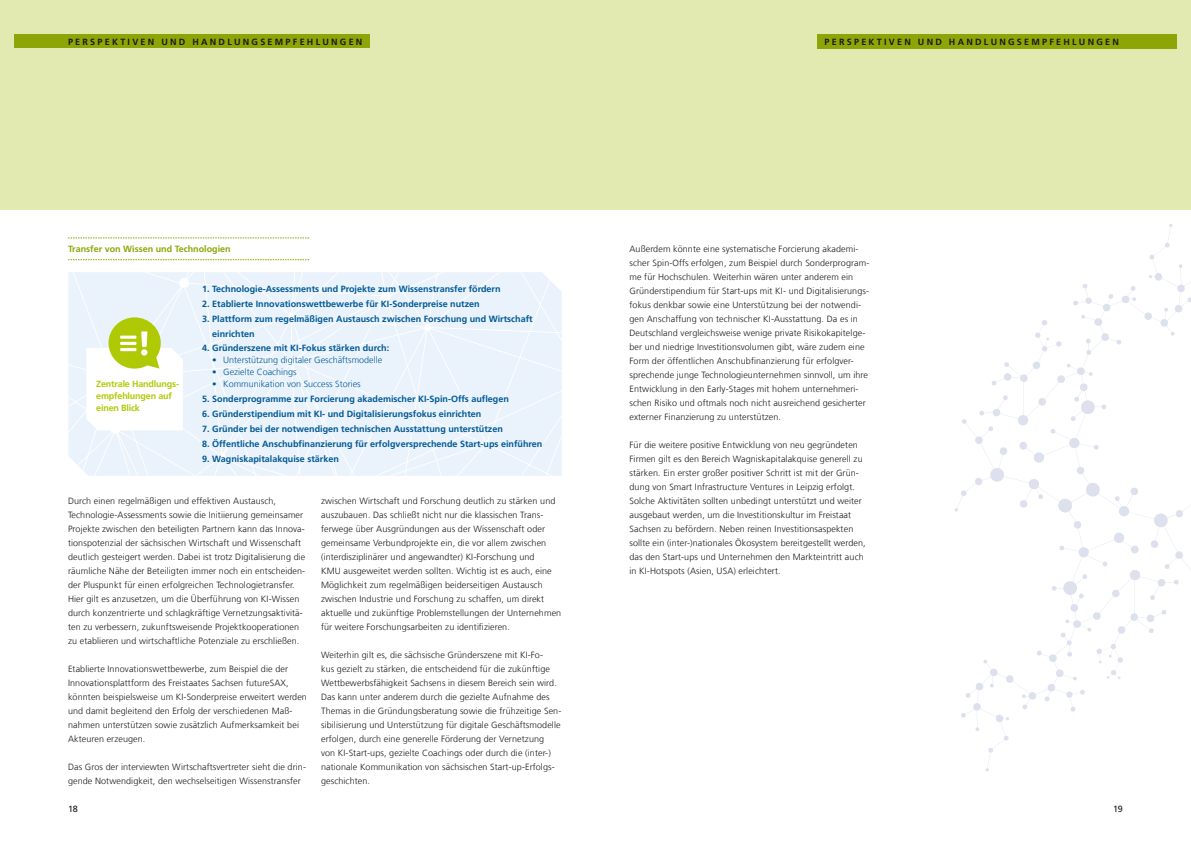
<style>
.page{position:relative;width:1191px;height:842px;background:#fff}
.page>*{position:absolute;margin:0;border:0;box-sizing:border-box;transform-origin:0 0}
.t1{font:300 9px/14px "Frutiger LT Com";letter-spacing:.01em;color:#1a1a18}
.t2{font:700 9px/15px "Frutiger LT Com";color:#005995}
.t3{font:300 9px "Frutiger LT Com";color:#005995}
.t4{font:700 9px "Frutiger LT Com";letter-spacing:.25em;color:#1a1a18}
.t5{font:700 9px/12px "Frutiger LT Com";letter-spacing:-.02em;color:#afca05}
.t6{font:700 9px "Frutiger LT Com";color:#8ea507}
.t7{font:9px "Frutiger LT Com";color:#1a1a18}
</style>
<div class="page">
<div style="left:0;top:0;width:1191px;height:210px;background:#e3eab1"></div>
<div style="left:818px;top:34px;width:358px;height:14px;background:#8ea507"></div>
<div style="left:14px;top:34px;width:356px;height:14px;background:#8ea507"></div>
<svg style="left:955px;top:224px;width:236px;height:548px"></svg>
<svg style="left:68px;top:272px;width:494px;height:204px"></svg>
<svg style="left:68px;top:238px;width:241px;height:1px"></svg>
<svg style="left:68px;top:259px;width:241px;height:1px"></svg>
<p class="t4" style="left:68px;top:36px;width:296px">PERSPEKTIVEN UND HANDLUNGSEMPFEHLUNGEN</p>
<p class="t4" style="left:824px;top:36px;width:296px">PERSPEKTIVEN UND HANDLUNGSEMPFEHLUNGEN</p>
<p class="t6" style="left:68px;top:243px;width:164px">Transfer von Wissen und Technologien</p>
<p class="t5" style="left:96px;top:378px;width:84px">Zentrale Handlungs&shy;empfehlungen auf einen Blick</p>
<p class="t2" style="left:202px;top:281px;width:300px">1. Technologie-Assessments und Projekte zum Wissenstransfer fördern</p>
<p class="t2" style="left:202px;top:296px;width:279px">2. Etablierte Innovationswettbewerbe für KI-Sonderpreise nutzen</p>
<p class="t2" style="left:212px;top:311px;width:322px;text-indent:-10px">3. Plattform zum regelmäßigen Austausch zwischen Forschung und Wirtschaft einrichten</p>
<p class="t2" style="left:202px;top:340px;width:188px">4. Gründerszene mit KI-Fokus stärken durch:</p>
<p class="t3" style="left:212px;top:354px;width:172px">• Unterstützung digitaler Geschäftsmodelle</p>
<p class="t3" style="left:212px;top:366px;width:86px">• Gezielte Coachings</p>
<p class="t3" style="left:212px;top:378px;width:150px">• Kommunikation von Success Stories</p>
<p class="t2" style="left:202px;top:391px;width:308px">5. Sonderprogramme zur Forcierung akademischer KI-Spin-Offs auflegen</p>
<p class="t2" style="left:202px;top:406px;width:281px">6. Gründerstipendium mit KI- und Digitalisierungsfokus einrichten</p>
<p class="t2" style="left:202px;top:421px;width:302px">7. Gründer bei der notwendigen technischen Ausstattung unterstützen</p>
<p class="t2" style="left:202px;top:436px;width:342px">8. Öffentliche Anschubfinanzierung für erfolgversprechende Start-ups einführen</p>
<p class="t2" style="left:202px;top:451px;width:138px">9. Wagniskapitalakquise stärken</p>
<p class="t1" style="left:68px;top:494px;width:239px">Durch einen regelmäßigen und effektiven Austausch, Technologie-Assessments sowie die Initiierung gemeinsamer Projekte zwischen den beteiligten Partnern kann das Innova&shy;tionspotenzial der sächsischen Wirtschaft und Wissenschaft deutlich gesteigert werden. Dabei ist trotz Digitalisierung die räumliche Nähe der Beteiligten immer noch ein entscheiden&shy;der Pluspunkt für einen erfolgreichen Technologietransfer.<br>Hier gilt es anzusetzen, um die Überführung von KI-Wissen durch konzentrierte und schlagkräftige Vernetzungsaktivitä&shy;ten zu verbessern, zukunftsweisende Projektkooperationen zu etablieren und wirtschaftliche Potenziale zu erschließen.</p>
<p class="t1" style="left:68px;top:662px;width:240px">Etablierte Innovationswettbewerbe, zum Beispiel die der Innovationsplattform des Freistaates Sachsen futureSAX, könnten beispielsweise um KI-Sonderpreise erweitert werden und damit begleitend den Erfolg der verschiedenen Maß&shy;nahmen unterstützen sowie zusätzlich Aufmerksamkeit bei Akteuren erzeugen.</p>
<p class="t1" style="left:68px;top:760px;width:239px">Das Gros der interviewten Wirtschaftsvertreter sieht die drin&shy;gende Notwendigkeit, den wechselseitigen Wissenstransfer</p>
<p class="t1" style="left:321px;top:494px;width:242px">zwischen Wirtschaft und Forschung deutlich zu stärken und auszubauen. Das schließt nicht nur die klassischen Trans&shy;ferwege über Ausgründungen aus der Wissenschaft oder gemeinsame Verbundprojekte ein, die vor allem zwischen (interdisziplinärer und angewandter) KI-Forschung und<br>KMU ausgeweitet werden sollten. Wichtig ist es auch, eine Möglichkeit zum regelmäßigen beiderseitigen Austausch zwischen Industrie und Forschung zu schaffen, um direkt aktuelle und zukünftige Problemstellungen der Unternehmen für weitere Forschungsarbeiten zu identifizieren.</p>
<p class="t1" style="left:321px;top:648px;width:242px">Weiterhin gilt es, die sächsische Gründerszene mit KI-Fo-<br>kus gezielt zu stärken, die entscheidend für die zukünftige Wettbewerbsfähigkeit Sachsens in diesem Bereich sein wird.<br>Das kann unter anderem durch die gezielte Aufnahme des Themas in die Gründungsberatung sowie die frühzeitige Sen&shy;sibilisierung und Unterstützung für digitale Geschäftsmodelle erfolgen, durch eine generelle Förderung der Vernetzung<br>von KI-Start-ups, gezielte Coachings oder durch die (inter-) nationale Kommunikation von sächsischen Start-up-Erfolgs&shy;geschichten.</p>
<p class="t1" style="left:629px;top:242px;width:241px">Außerdem könnte eine systematische Forcierung akademi&shy;scher Spin-Offs erfolgen, zum Beispiel durch Sonderprogram&shy;me für Hochschulen. Weiterhin wären unter anderem ein Gründerstipendium für Start-ups mit KI- und Digitalisierungs&shy;fokus denkbar sowie eine Unterstützung bei der notwendi&shy;gen Anschaffung von technischer KI-Ausstattung. Da es in Deutschland vergleichsweise wenige private Risikokapitelge&shy;ber und niedrige Investitionsvolumen gibt, wäre zudem eine Form der öffentlichen Anschubfinanzierung für erfolgver&shy;sprechende junge Technologieunternehmen sinnvoll, um ihre Entwicklung in den Early-Stages mit hohem unternehmeri&shy;schen Risiko und oftmals noch nicht ausreichend gesicherter externer Finanzierung zu unterstützen.</p>
<p class="t1" style="left:629px;top:438px;width:238px">Für die weitere positive Entwicklung von neu gegründeten Firmen gilt es den Bereich Wagniskapitalakquise generell zu stärken. Ein erster großer positiver Schritt ist mit der Grün&shy;dung von Smart Infrastructure Ventures in Leipzig erfolgt.<br>Solche Aktivitäten sollten unbedingt unterstützt und weiter ausgebaut werden, um die Investitionskultur im Freistaat Sachsen zu befördern. Neben reinen Investitionsaspekten sollte ein (inter-)nationales Ökosystem bereitgestellt werden, das den Start-ups und Unternehmen den Markteintritt auch in KI-Hotspots (Asien, USA) erleichtert.</p>
<p class="t7" style="left:68px;top:803px;width:11px">18</p>
<p class="t7" style="left:1113px;top:803px;width:11px">19</p>
</div>
